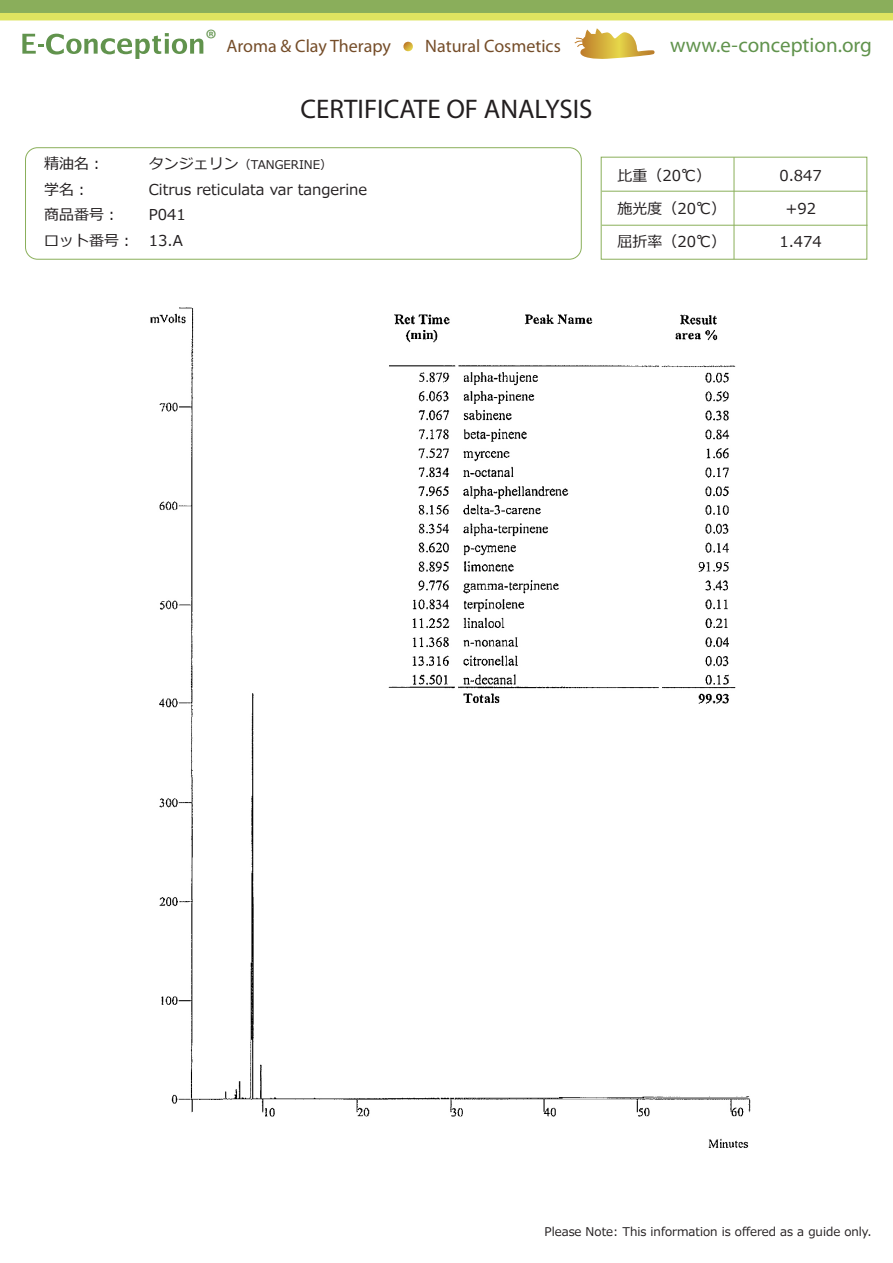
<style>
.page{position:relative;width:893px;height:1263px;background:#fff}
.page>*{position:absolute;margin:0;border:0;box-sizing:border-box;transform-origin:0 0}
.t1{font:27px "Myriad Pro";color:#231f20}
.t2{font:21px "Myriad Pro";color:#61934d}
.t3{font:18px "Myriad Pro";color:#754d29}
.t4{font:15px/25.5px "Meiryo";color:#231f20}
.t5{font:12px "Meiryo";color:#231f20}
.s1{font-size:15px}
</style>
<div class="page">
<svg style="left:574px;top:28px;width:81px;height:31px"></svg>
<div style="left:0;top:0;width:893px;height:15px;background:#8aae5b"></div>
<div style="left:0;top:13px;width:893px;height:7px;background:#dfe460"></div>
<svg style="left:403px;top:42px;width:10px;height:10px"></svg>
<svg style="left:22px;top:33px;width:181px;height:26px"></svg>
<div style="left:25px;top:147px;width:557px;height:113px;border:1px solid #8aaf5a;border-radius:12px"></div>
<div style="left:601px;top:157px;width:266px;height:103px;border:1px solid #8aaf5a"></div>
<hr style="left:602px;top:191px;width:265px;height:1px;background:#8aaf5a">
<hr style="left:602px;top:225px;width:265px;height:1px;background:#8aaf5a">
<hr style="left:734px;top:157px;width:1px;height:102px;background:#8aaf5a">
<img style="left:150px;top:307px;width:601px;height:841px">
<p class="t3" style="left:205px;top:35px;width:187px"><sup>®</sup> Aroma &amp; Clay Therapy</p>
<p class="t3" style="left:425px;top:35px;width:137px">Natural Cosmetics</p>
<h2 class="t2" style="left:670px;top:32px;width:203px">www.e-conception.org</h2>
<h1 class="t1" style="left:300px;top:92px;width:293px">CERTIFICATE OF ANALYSIS</h1>
<p class="t4" style="left:44px;top:152px;width:91px">精油名：<br>学名：<br>商品番号：ロット番号：</p>
<p class="t4" style="left:617px;top:163px;width:95px">比重（20℃）</p>
<p class="t5" style="left:149px;top:156px;width:185px"><span class="s1">タンジェリン</span>（TANGERINE）</p>
<p class="t4" style="left:149px;top:177px;width:220px">Citrus reticulata var tangerine<br>P041<br>13.A</p>
<p class="t4" style="left:617px;top:196px;width:110px">施光度（20℃）</p>
<p class="t4" style="left:617px;top:229px;width:110px">屈折率（20℃）</p>
<p class="t4" style="left:779px;top:163px;width:44px">0.847</p>
<p class="t4" style="left:785px;top:196px;width:32px">+92</p>
<p class="t4" style="left:779px;top:229px;width:44px">1.474</p>
<p class="t5" style="left:545px;top:1224px;width:329px">Please Note: This information is offered as a guide only.</p>
</div>
